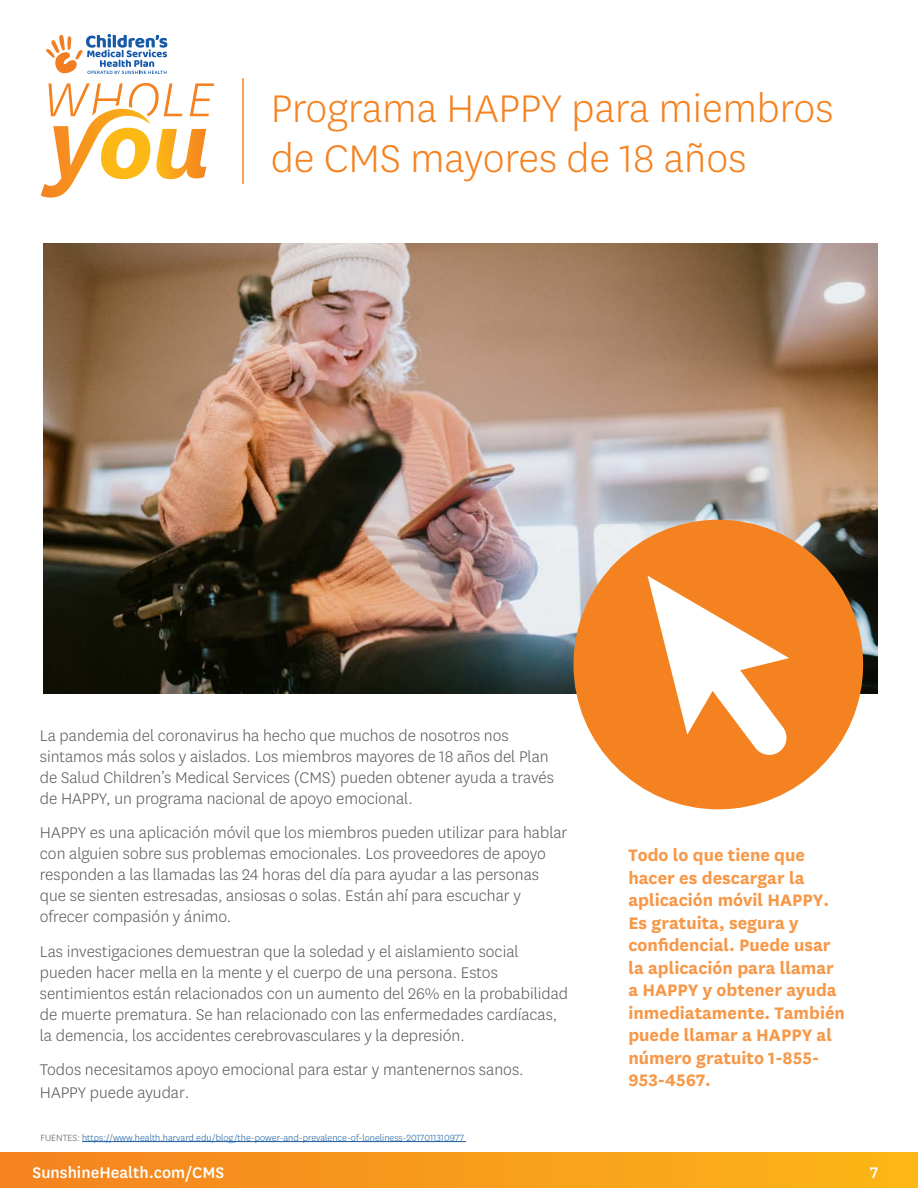
<style>
.page{position:relative;width:918px;height:1188px;background:#fff}
.page>*{position:absolute;margin:0;border:0;box-sizing:border-box;transform-origin:0 0}
.Article_Header{font:300 45px/49.5px "Centene Sans";color:#f58220}
.t1{font:700 19.5px/22.5px "Centene Sans";color:#f79848}
.t2{font:300 18px/21px "Centene Sans";color:#57585a}
.t3{font:500 18px "Centene Sans";color:#fff}
.t4{font:300 10.5px "Centene Sans";color:#175d9e}
.s1{font-size:19.5px}
.s2{color:#57585a}
</style>
<div class="page">
<div style="left:0;top:1153px;width:918px;height:35px;background:linear-gradient(to right,#f48221,#fbb617)"></div>
<hr style="left:242px;top:78px;width:2px;height:106px;background:#f58220">
<svg style="left:41px;top:83px;width:173px;height:115px"></svg>
<svg style="left:46px;top:34px;width:121px;height:40px"></svg>
<hr style="left:82px;top:1141px;width:384px;height:1px;background:#175d9e">
<img style="left:43px;top:243px;width:835px;height:450px">
<div style="left:574px;top:520px;width:289px;height:289px;background:#f58220;border-radius:50%"></div>
<svg style="left:648px;top:576px;width:141px;height:179px"></svg>
<p class="Article_Header" style="left:271px;top:82px;width:564px">Programa HAPPY para miembros de CMS mayores de 18 años</p>
<p class="t2" style="left:40px;top:724px;width:516px">La pandemia del coronavirus ha hecho que muchos de nosotros nos sintamos más solos y aislados. Los miembros mayores de 18 años del Plan de Salud Children’s Medical Services (CMS) pueden obtener ayuda a través de HAPPY, un programa nacional de apoyo emocional.</p>
<p class="t2" style="left:40px;top:822px;width:529px">HAPPY es una aplicación móvil que los miembros pueden utilizar para hablar con alguien sobre sus problemas emocionales. Los proveedores de apoyo responden a las llamadas las 24 horas del día para ayudar a las personas que se sienten estresadas, ansiosas o solas. Están ahí para escuchar y ofrecer compasión y ánimo.</p>
<p class="t2" style="left:40px;top:940px;width:530px">Las investigaciones demuestran que la soledad y el aislamiento social pueden hacer mella en la mente y el cuerpo de una persona. Estos sentimientos están relacionados con un aumento del 26% en la probabilidad de muerte prematura. Se han relacionado con las enfermedades cardíacas, la demencia, los accidentes cerebrovasculares y la depresión.</p>
<p class="t2" style="left:40px;top:1058px;width:485px;line-height:22.5px">Todos necesitamos apoyo emocional para estar y mantenernos sanos.<br>HAPPY puede ayudar<span class="s1">.</span></p>
<p class="t4" style="left:40px;top:1131px;width:425px"><span class="s2">FUENTES:</span> https://www.health.harvard.edu/blog/the-power-and-prevalence-of-loneliness-2017011310977</p>
<p class="t1" style="left:628px;top:843px;width:218px">Todo lo que tiene que hacer es descargar la aplicación móvil HAPPY.<br>Es gratuita, segura y confidencial. Puede usar la aplicación para llamar a HAPPY y obtener ayuda inmediatamente. También puede llamar a HAPPY al número gratuito 1-855-<br>953-4567.</p>
<p class="t3" style="left:33px;top:1160px;width:193px">SunshineHealth.com/CMS</p>
<p class="t3" style="left:870px;top:1160px;width:10px">7</p>
</div>
